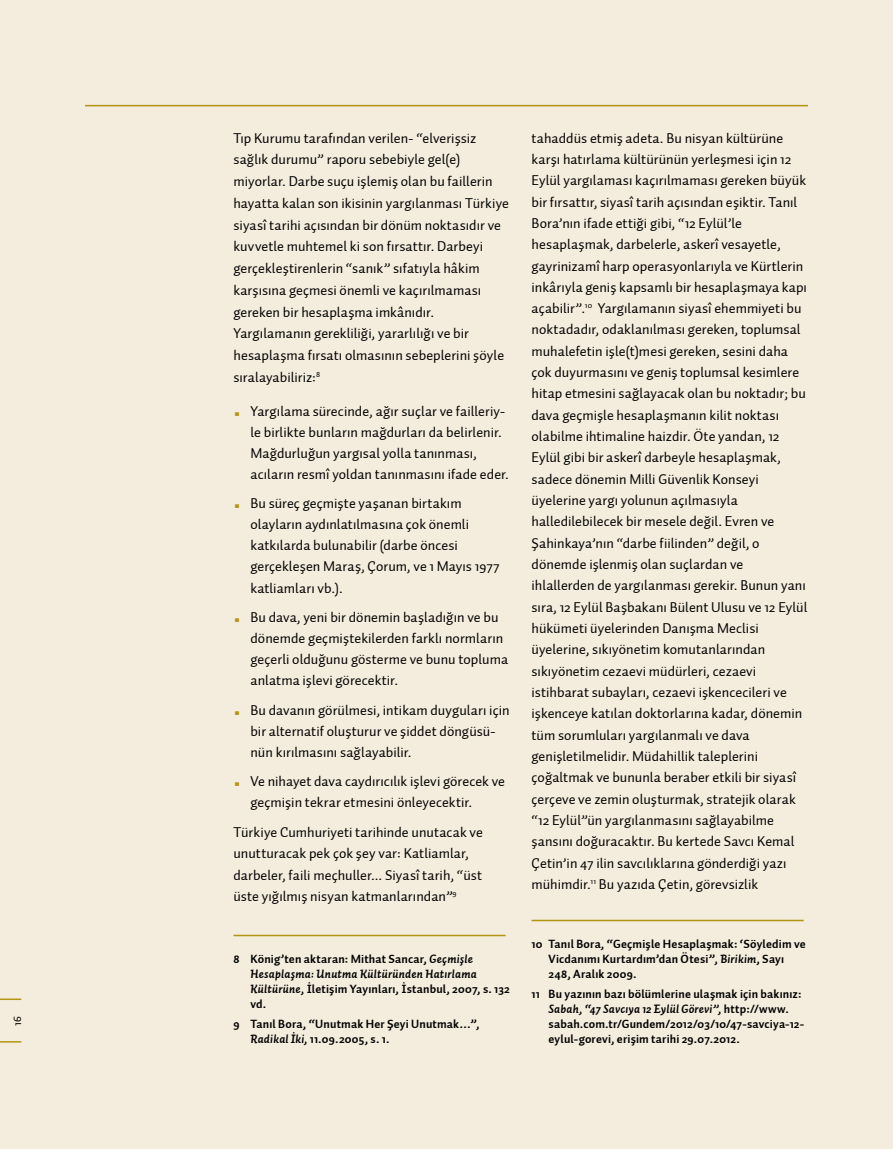
<style>
.page{position:relative;width:893px;height:1149px;background:#fff}
.page>*{position:absolute;margin:0;border:0;box-sizing:border-box;transform-origin:0 0}
.t1{font:14.25px/21.3px "Auto 2 TR Regular";letter-spacing:.005em;color:#000}
.t2{font:12px/15px "Auto 2 TR Bold";letter-spacing:.015em;color:#000}
.t3{font:12px "Auto 2 TR Regular";color:#000}
.s1{font-family:"Auto 2 TR Black";font-size:19.5px;color:#b39513}
.s2{font-style:italic}
</style>
<div class="page">
<div style="left:0;top:0;width:893px;height:1148px;background:#f4edde"></div>
<hr style="left:233px;top:934px;width:273px;height:1px;background:#b39513">
<hr style="left:531px;top:919px;width:273px;height:1px;background:#b39513">
<hr style="left:0;top:1040px;width:21px;height:2px;background:#b39513">
<svg style="left:0;top:998px;width:21px;height:1px"></svg>
<hr style="left:85px;top:105px;width:723px;height:1px;background:#b39513">
<p class="t3" style="left:10px;top:1025px;width:11px;rotate:-90deg">16</p>
<p class="t1" style="left:233px;top:127px;width:277px;line-height:21.8px">Tıp Kurumu tarafından verilen- “elverişsiz sağlık durumu” raporu sebebiyle gel(e) miyorlar. Darbe suçu işlemiş olan bu faillerin hayatta kalan son ikisinin yargılanması Türkiye siyasî tarihi açısından bir dönüm noktasıdır ve kuvvetle muhtemel ki son fırsattır. Darbeyi gerçekleştirenlerin “sanık” sıfatıyla hâkim karşısına geçmesi önemli ve kaçırılmaması gereken bir hesaplaşma imkânıdır.<br>Yargılamanın gerekliliği, yararlılığı ve bir hesaplaşma fırsatı olmasının sebeplerini şöyle sıralayabiliriz:<sup>8</sup></p>
<p class="t1" style="left:250px;top:400px;width:260px;text-indent:-17px"><span class="s1">•</span> Yargılama sürecinde, ağır suçlar ve failleriy&shy;le birlikte bunların mağdurları da belirlenir.<br>Mağdurluğun yargısal yolla tanınması, acıların resmî yoldan tanınmasını ifade eder.</p>
<p class="t1" style="left:250px;top:493px;width:251px;text-indent:-17px"><span class="s1">•</span> Bu süreç geçmişte yaşanan birtakım olayların aydınlatılmasına çok önemli katkılarda bulunabilir (darbe öncesi gerçekleşen Maraş, Çorum, ve 1 Mayıs 1977 katliamları vb.).</p>
<p class="t1" style="left:250px;top:606px;width:259px;text-indent:-17px"><span class="s1">•</span> Bu dava, yeni bir dönemin başladığın ve bu dönemde geçmiştekilerden farklı normların geçerli olduğunu gösterme ve bunu topluma anlatma işlevi görecektir.</p>
<p class="t1" style="left:250px;top:699px;width:261px;text-indent:-17px"><span class="s1">•</span> Bu davanın görülmesi, intikam duyguları için bir alternatif oluşturur ve şiddet döngüsü&shy;nün kırılmasını sağlayabilir.</p>
<p class="t1" style="left:250px;top:770px;width:256px;text-indent:-17px"><span class="s1">•</span> Ve nihayet dava caydırıcılık işlevi görecek ve geçmişin tekrar etmesini önleyecektir.</p>
<p class="t1" style="left:233px;top:821px;width:251px">Türkiye Cumhuriyeti tarihinde unutacak ve unutturacak pek çok şey var: Katliamlar, darbeler, faili meçhuller... Siyasî tarih, “üst üste yığılmış nisyan katmanlarından”<sup>9</sup></p>
<p class="t2" style="left:250px;top:951px;width:261px;text-indent:-17px">8 König’ten aktaran: Mithat Sancar, <span class="s2">Geçmişle Hesaplaşma: Unutma Kültüründen Hatırlama Kültürüne</span>, İletişim Yayınları, İstanbul, 2007, s. 132 vd.</p>
<p class="t2" style="left:250px;top:1015px;width:231px;text-indent:-17px">9 Tanıl Bora, “Unutmak Her Şeyi Unutmak…”,<br><span class="s2">Radikal İki,</span> 11.09.2005, s. 1.</p>
<p class="t1" style="left:531px;top:127px;width:277px">tahaddüs etmiş adeta. Bu nisyan kültürüne karşı hatırlama kültürünün yerleşmesi için 12<br>Eylül yargılaması kaçırılmaması gereken büyük bir fırsattır, siyasî tarih açısından eşiktir. Tanıl Bora’nın ifade ettiği gibi, “12 Eylül’le hesaplaşmak, darbelerle, askerî vesayetle, gayrinizamî harp operasyonlarıyla ve Kürtlerin inkârıyla geniş kapsamlı bir hesaplaşmaya kapı açabilir”.<sup>10</sup> Yargılamanın siyasî ehemmiyeti bu noktadadır, odaklanılması gereken, toplumsal muhalefetin işle(t)mesi gereken, sesini daha çok duyurmasını ve geniş toplumsal kesimlere hitap etmesini sağlayacak olan bu noktadır; bu dava geçmişle hesaplaşmanın kilit noktası olabilme ihtimaline haizdir. Öte yandan, 12<br>Eylül gibi bir askerî darbeyle hesaplaşmak, sadece dönemin Milli Güvenlik Konseyi üyelerine yargı yolunun açılmasıyla halledilebilecek bir mesele değil. Evren ve Şahinkaya’nın “darbe fiilinden” değil, o dönemde işlenmiş olan suçlardan ve ihlallerden de yargılanması gerekir. Bunun yanı sıra, 12 Eylül Başbakanı Bülent Ulusu ve 12 Eylül hükümeti üyelerinden Danışma Meclisi üyelerine, sıkıyönetim komutanlarından sıkıyönetim cezaevi müdürleri, cezaevi istihbarat subayları, cezaevi işkencecileri ve işkenceye katılan doktorlarına kadar, dönemin tüm sorumluları yargılanmalı ve dava genişletilmelidir. Müdahillik taleplerini çoğaltmak ve bununla beraber etkili bir siyasî çerçeve ve zemin oluşturmak, stratejik olarak “12 Eylül”ün yargılanmasını sağlayabilme şansını doğuracaktır. Bu kertede Savcı Kemal Çetin’in 47 ilin savcılıklarına gönderdiği yazı mühimdir.<sup>11</sup> Bu yazıda Çetin, görevsizlik</p>
<p class="t2" style="left:549px;top:936px;width:259px;text-indent:-17px">10 Tanıl Bora, “Geçmişle Hesaplaşmak: ‘Söyledim ve<br>Vicdanımı Kurtardım’dan Ötesi”, <span class="s2">Birikim</span>, Sayı<br>248, Aralık 2009.</p>
<p class="t2" style="left:549px;top:985px;width:257px;text-indent:-17px">11 Bu yazının bazı bölümlerine ulaşmak için bakınız:<br><span class="s2">Sabah, “47 Savcıya 12 Eylül Görevi”,</span> http://www. sabah.com.tr/Gundem/2012/03/10/47-savciya-12- eylul-gorevi, erişim tarihi 29.07.2012.</p>
</div>
